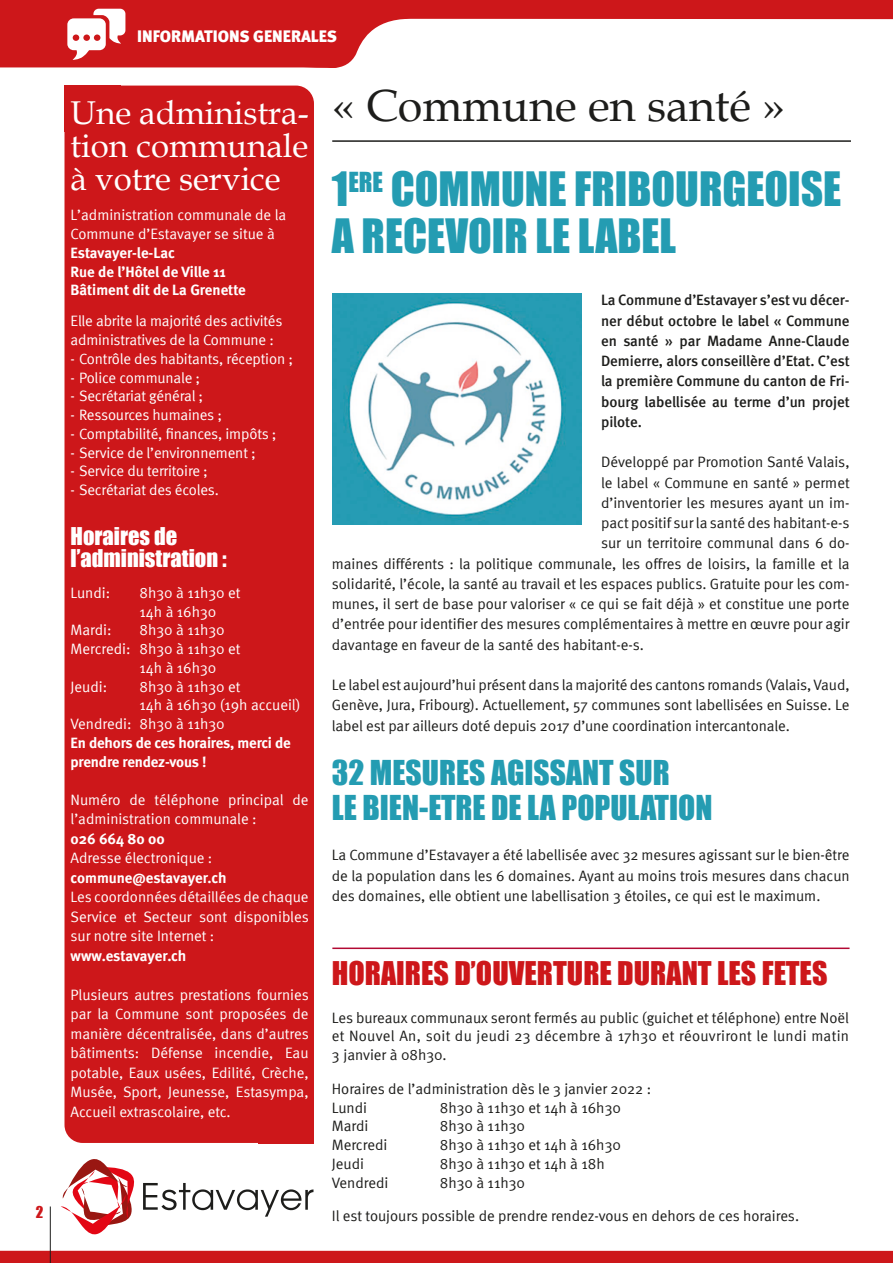
<style>
.page{position:relative;width:893px;height:1263px;background:#fff}
.page>*{position:absolute;margin:0;border:0;box-sizing:border-box;transform-origin:0 0}
.t1{font:45px "Book Antiqua";color:#1d1d1b}
.t2{font:43.5px/46.5px "Impact";color:#249cb2}
.t3{font:33px/33px "Book Antiqua";color:#fff;text-align:justify}
.t4{font:31.5px/34.5px "Impact";color:#249cb2}
.t5{font:30px "Impact";color:#cd171a}
.t6{font:22.5px/22.5px "Impact";color:#fff}
.t7{font:900 16.5px "Meta";color:#fff}
.t8{font:15px/20.2px "Meta Normal";color:#1d1d1b;text-align:justify}
.t9{font:15px/19.5px "Meta Normal";letter-spacing:-.005em;color:#fff}
.t10{font:500 15px/20.2px "Meta";letter-spacing:-.005em;color:#1d1d1b;text-align:justify}
.t11{font:700 15px/18.8px "Meta";letter-spacing:-.005em;color:#fff}
.t12{font:15px "Impact";color:#cd171a}
</style>
<div class="page">
<svg style="left:0;top:0;width:893px;height:68px;fill:#cd171a"></svg>
<svg style="left:296px;top:0;width:114px;height:68px"></svg>
<svg style="left:0;top:1159px;width:893px;height:104px"></svg>
<hr style="left:50px;top:1206px;width:1px;height:57px;background:#1d1d1b">
<div style="left:258px;top:1097px;width:56px;height:46px;background:#cd171a"></div>
<div style="left:65px;top:85px;width:56px;height:46px;background:#cd171a"></div>
<div style="left:65px;top:86px;width:249px;height:1057px;background:#cd171a;border-radius:18px"></div>
<svg style="left:67px;top:9px;width:58px;height:51px"></svg>
<hr style="left:332px;top:140px;width:519px;height:2px;background:#1d1d1b">
<img style="left:332px;top:293px;width:250px;height:232px">
<hr style="left:332px;top:947px;width:517px;height:2px;background:#b20933">
<p class="t12" style="left:36px;top:1200px;width:9px">2</p>
<p class="t7" style="left:137px;top:26px;width:201px">INFORMATIONS GENERALES</p>
<h3 class="t3" style="left:71px;top:96px;width:240px">Une administra&shy;tion communale à votre service</h3>
<p class="t9" style="left:71px;top:206px;width:217px;line-height:18.8px">L’administration communale de la<br>Commune d’Estavayer se situe à</p>
<p class="t11" style="left:71px;top:243px;width:177px">Estavayer-le-Lac<br>Rue de l’Hôtel de Ville 11<br>Bâtiment dit de La Grenette</p>
<p class="t9" style="left:71px;top:311px;width:214px;line-height:18.8px">Elle abrite la majorité des activités administratives de la Commune :</p>
<p class="t9" style="left:71px;top:349px;width:224px">- Contrôle des habitants, réception ;</p>
<p class="t9" style="left:71px;top:367px;width:131px">- Police communale ;</p>
<p class="t9" style="left:71px;top:386px;width:134px">- Secrétariat général ;</p>
<p class="t9" style="left:71px;top:405px;width:153px">- Ressources humaines ;</p>
<p class="t9" style="left:71px;top:424px;width:208px">- Comptabilité, finances, impôts ;</p>
<p class="t9" style="left:71px;top:442px;width:187px">- Service de l’environnement ;</p>
<p class="t9" style="left:71px;top:461px;width:139px">- Service du territoire ;</p>
<p class="t9" style="left:71px;top:480px;width:150px">- Secrétariat des écoles.</p>
<h3 class="t6" style="left:71px;top:524px;width:158px">Horaires de l’administration :</h3>
<p class="t9" style="left:71px;top:583px;width:41px">Lundi:</p>
<p class="t9" style="left:140px;top:583px;width:102px;line-height:18.8px">8h30 à 11h30 et<br>14h à 16h30</p>
<p class="t9" style="left:71px;top:620px;width:43px">Mardi:</p>
<p class="t9" style="left:140px;top:620px;width:87px">8h30 à 11h30</p>
<p class="t9" style="left:71px;top:639px;width:171px">Mercredi: 8h30 à 11h30 et</p>
<p class="t9" style="left:140px;top:658px;width:78px">14h à 16h30</p>
<p class="t9" style="left:71px;top:676px;width:38px">Jeudi:</p>
<p class="t9" style="left:140px;top:676px;width:102px">8h30 à 11h30 et</p>
<p class="t9" style="left:140px;top:695px;width:163px">14h à 16h30 (19h accueil)</p>
<p class="t9" style="left:71px;top:714px;width:156px">Vendredi: 8h30 à 11h30</p>
<p class="t11" style="left:71px;top:733px;width:222px">En dehors de ces horaires, merci de prendre rendez-vous !</p>
<p class="t9" style="left:71px;top:790px;width:240px">Numéro de téléphone principal de l’administration communale :</p>
<p class="t11" style="left:71px;top:829px;width:96px">026 664 80 00</p>
<p class="t9" style="left:71px;top:848px;width:143px">Adresse électronique :</p>
<p class="t11" style="left:71px;top:868px;width:157px">commune@estavayer.ch</p>
<p class="t9" style="left:71px;top:887px;width:240px;text-align:justify">Les coordonnées détaillées de chaque Service et Secteur sont disponibles sur notre site Internet :</p>
<p class="t11" style="left:71px;top:946px;width:117px">www.estavayer.ch</p>
<p class="t9" style="left:71px;top:985px;width:240px;text-align:justify">Plusieurs autres prestations fournies par la Commune sont proposées de manière décentralisée, dans d’autres bâtiments: Défense incendie, Eau potable, Eaux usées, Edilité, Crèche, Musée, Sport, Jeunesse, Estasympa, Accueil extrascolaire, etc.</p>
<h1 class="t1" style="left:332px;top:77px;width:454px">« Commune en santé »</h1>
<h2 class="t2" style="left:332px;top:165px;width:511px">1<sup>ERE</sup> COMMUNE FRIBOURGEOISE<br>A RECEVOIR LE LABEL</h2>
<p class="t10" style="left:601px;top:290px;width:250px">La Commune d’Estavayer s’est vu décer&shy;ner début octobre le label « Commune en santé » par Madame Anne-Claude Demierre, alors conseillère d’Etat. C’est la première Commune du canton de Fri&shy;bourg labellisée au terme d’un projet pilote.</p>
<p class="t8" style="left:601px;top:452px;width:250px">Développé par Promotion Santé Valais,</p>
<p class="t8" style="left:601px;top:472px;width:250px">le label « Commune en santé » permet</p>
<p class="t8" style="left:601px;top:492px;width:250px">d’inventorier les mesures ayant un im-</p>
<p class="t8" style="left:601px;top:512px;width:250px">pact positif sur la santé des habitant-e-s</p>
<p class="t8" style="left:601px;top:533px;width:250px">sur un territoire communal dans 6 do-</p>
<p class="t8" style="left:332px;top:553px;width:519px">maines différents : la politique communale, les offres de loisirs, la famille et la</p>
<p class="t8" style="left:332px;top:573px;width:519px">solidarité, l’école, la santé au travail et les espaces publics. Gratuite pour les com-</p>
<p class="t8" style="left:332px;top:593px;width:519px">munes, il sert de base pour valoriser « ce qui se fait déjà » et constitue une porte</p>
<p class="t8" style="left:332px;top:614px;width:519px">d’entrée pour identifier des mesures complémentaires à mettre en œuvre pour agir</p>
<p class="t8" style="left:332px;top:634px;width:314px">davantage en faveur de la santé des habitant-e-s.</p>
<p class="t8" style="left:332px;top:674px;width:519px">Le label est aujourd’hui présent dans la majorité des cantons romands (Valais, Vaud, Genève, Jura, Fribourg). Actuellement, 57 communes sont labellisées en Suisse. Le label est par ailleurs doté depuis 2017 d’une coordination intercantonale.</p>
<h3 class="t4" style="left:332px;top:755px;width:382px">32 MESURES AGISSANT SUR<br>LE BIEN-ETRE DE LA POPULATION</h3>
<p class="t8" style="left:332px;top:845px;width:519px">La Commune d’Estavayer a été labellisée avec 32 mesures agissant sur le bien-être de la population dans les 6 domaines. Ayant au moins trois mesures dans chacun des domaines, elle obtient une labellisation 3 étoiles, ce qui est le maximum.</p>
<h3 class="t5" style="left:332px;top:950px;width:497px">HORAIRES D’OUVERTURE DURANT LES FETES</h3>
<p class="t8" style="left:332px;top:1008px;width:519px;line-height:18.8px">Les bureaux communaux seront fermés au public (guichet et téléphone) entre Noël et Nouvel An, soit du jeudi 23 décembre à 17h30 et réouvriront le lundi matin 3 janvier à 08h30.</p>
<p class="t8" style="left:332px;top:1079px;width:321px;line-height:18.8px">Horaires de l’administration dès le 3 janvier 2022 :<br>Lundi</p>
<p class="t8" style="left:440px;top:1097px;width:183px">8h30 à 11h30 et 14h à 16h30</p>
<p class="t8" style="left:332px;top:1116px;width:38px">Mardi</p>
<p class="t8" style="left:440px;top:1116px;width:87px">8h30 à 11h30</p>
<p class="t8" style="left:332px;top:1134px;width:57px">Mercredi</p>
<p class="t8" style="left:440px;top:1134px;width:183px">8h30 à 11h30 et 14h à 16h30</p>
<p class="t8" style="left:332px;top:1153px;width:34px">Jeudi</p>
<p class="t8" style="left:440px;top:1153px;width:166px">8h30 à 11h30 et 14h à 18h</p>
<p class="t8" style="left:332px;top:1172px;width:58px">Vendredi</p>
<p class="t8" style="left:440px;top:1172px;width:87px">8h30 à 11h30</p>
<p class="t8" style="left:332px;top:1206px;width:469px">Il est toujours possible de prendre rendez-vous en dehors de ces horaires.</p>
</div>
